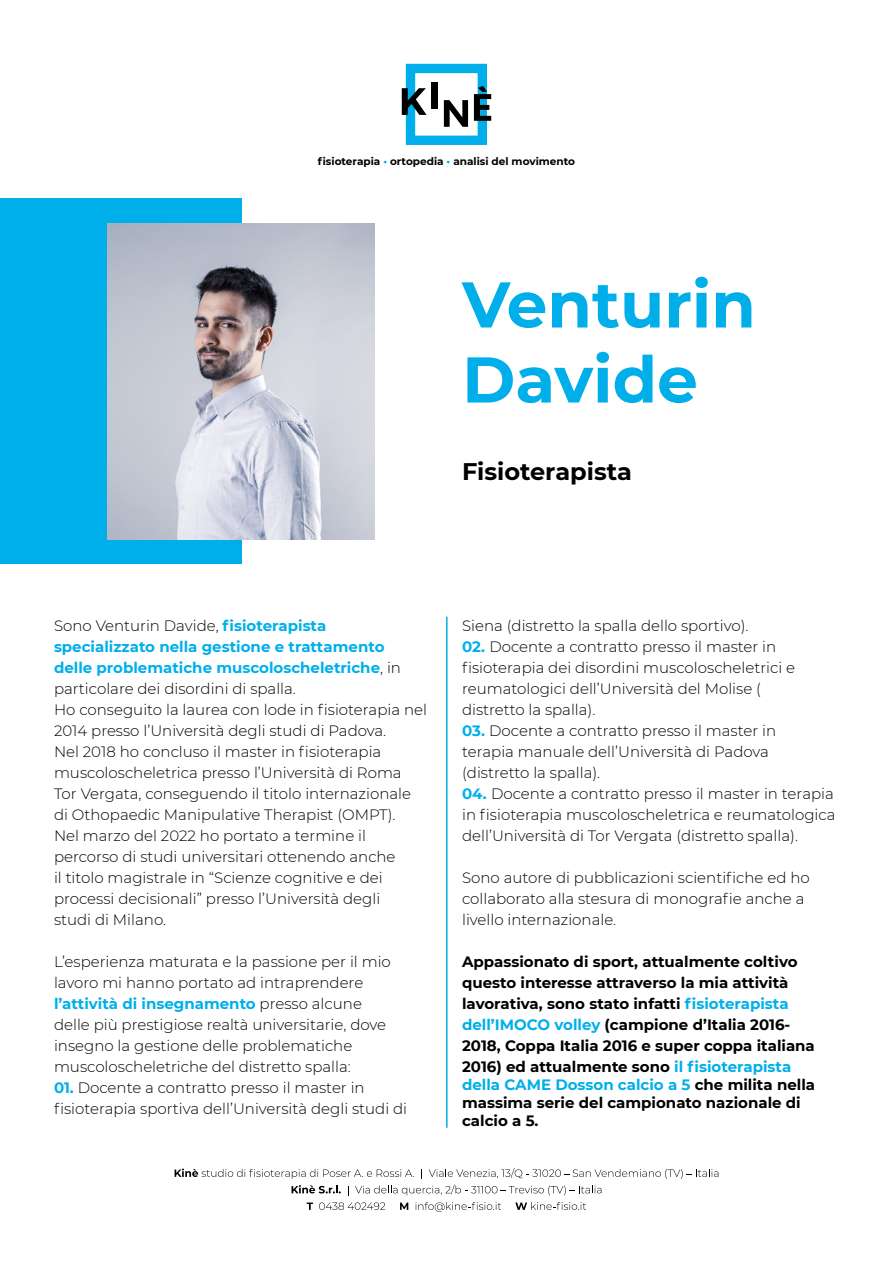
<style>
.page{position:relative;width:893px;height:1263px;background:#fff}
.page>*{position:absolute;margin:0;border:0;box-sizing:border-box;transform-origin:0 0}
.t1{font:700 64.5px/75px "Montserrat";color:#00afea}
.t2{font:700 24px "Montserrat";color:#000}
.t3{font:300 15px/21px "Montserrat";color:#000}
.t4{font:700 15px/21px "Montserrat";color:#000}
.t5{font:700 10.5px "Montserrat";color:#000}
.s1{color:#00afea}
.s2{font-weight:700;color:#00afea}
</style>
<div class="page">
<svg style="left:175px;top:1168px;width:543px;height:27px"></svg>
<svg style="left:307px;top:1202px;width:6px;height:8px"></svg>
<svg style="left:319px;top:1202px;width:66px;height:8px"></svg>
<svg style="left:400px;top:1202px;width:8px;height:8px"></svg>
<svg style="left:416px;top:1202px;width:85px;height:10px"></svg>
<svg style="left:515px;top:1202px;width:71px;height:8px"></svg>
<hr style="left:446px;top:617px;width:2px;height:511px;background:#00afea">
<svg style="left:402px;top:64px;width:89px;height:81px"></svg>
<div style="left:0;top:198px;width:241px;height:366px;background:#00afea"></div>
<img style="left:108px;top:223px;width:266px;height:316px">
<p class="t5" style="left:318px;top:154px;width:259px">fisioterapia <span class="s1">•</span> ortopedia <span class="s1">•</span> analisi del movimento</p>
<h1 class="t1" style="left:462px;top:264px;width:295px">Venturin<br>Davide</h1>
<h2 class="t2" style="left:462px;top:454px;width:171px">Fisioterapista</h2>
<p class="t3" style="left:54px;top:615px;width:374px">Sono Venturin Davide, <span class="s2">fisioterapista specializzato nella gestione e trattamento<br>delle problematiche muscoloscheletriche</span>, in particolare dei disordini di spalla.<br>Ho conseguito la laurea con lode in fisioterapia nel 2014 presso l’Università degli studi di Padova.<br>Nel 2018 ho concluso il master in fisioterapia muscoloscheletrica presso l’Università di Roma Tor Vergata, conseguendo il titolo internazionale di Othopaedic Manipulative Therapist (OMPT).<br>Nel marzo del 2022 ho portato a termine il percorso di studi universitari ottenendo anche<br>il titolo magistrale in “Scienze cognitive e dei processi decisionali” presso l’Università degli<br>studi di Milano.</p>
<p class="t3" style="left:54px;top:951px;width:338px">L’esperienza maturata e la passione per il mio lavoro mi hanno portato ad intraprendere <span class="s2">l’attività di insegnamento</span> presso alcune delle più prestigiose realtà universitarie, dove insegno la gestione delle problematiche muscoloscheletriche del distretto spalla:</p>
<p class="t3" style="left:54px;top:1077px;width:355px"><span class="s2">01.</span> Docente a contratto presso il master in fisioterapia sportiva dell’Università degli studi di</p>
<p class="t3" style="left:462px;top:615px;width:288px">Siena (distretto la spalla dello sportivo).</p>
<p class="t3" style="left:462px;top:636px;width:335px"><span class="s2">02.</span> Docente a contratto presso il master in fisioterapia dei disordini muscoloscheletrici e reumatologici dell’Università del Molise ( distretto la spalla).</p>
<p class="t3" style="left:462px;top:720px;width:316px"><span class="s2">03.</span> Docente a contratto presso il master in terapia manuale dell’Università di Padova (distretto la spalla).</p>
<p class="t3" style="left:462px;top:783px;width:375px;text-align:justify"><span class="s2">04.</span> Docente a contratto presso il master in terapia in fisioterapia muscoloscheletrica e reumatologica dell’Università di Tor Vergata (distretto spalla).</p>
<p class="t3" style="left:462px;top:867px;width:349px">Sono autore di pubblicazioni scientifiche ed ho collaborato alla stesura di monografie anche a livello internazionale.</p>
<p class="t4" style="left:462px;top:950px;width:354px">Appassionato di sport, attualmente coltivo questo interesse attraverso la mia attività lavorativa, sono stato infatti <span class="s1">fisioterapista dell’IMOCO volley</span> (campione d’Italia 2016- 2018, Coppa Italia 2016 e super coppa italiana 2016) ed attualmente sono <span class="s1">il fisioterapista</span></p>
<p class="t4" style="left:462px;top:1075px;width:355px;line-height:18px"><span class="s1">della CAME Dosson calcio a 5</span> che milita nella massima serie del campionato nazionale di calcio a 5.</p>
</div>
